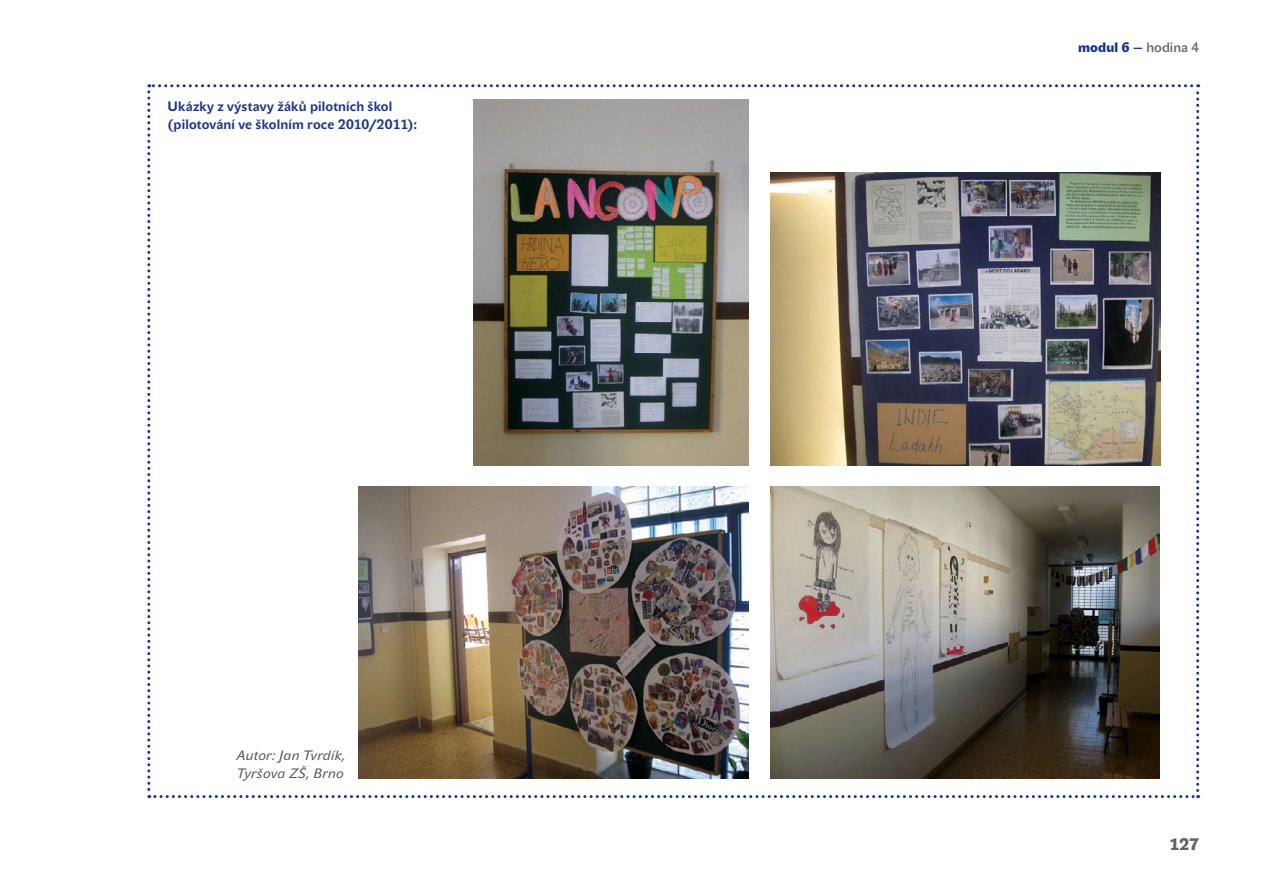
<style>
.page{position:relative;width:1263px;height:893px;background:#fff}
.page>*{position:absolute;margin:0;border:0;box-sizing:border-box;transform-origin:0 0}
.t1{font:16.5px "John Sans Black Pro";color:#636466}
.t2{font:700 13.5px/18px "John Sans Text Pro";letter-spacing:.01em;color:#1c3687}
.t3{font:italic 13.5px/18px "John Sans Text Pro";letter-spacing:.02em;color:#58595b}
.t4{font:13.5px "John Sans Medium Pro";color:#636466}
.s1{font-family:"John Sans Black Pro";color:#1c3687}
.s2{color:#1c3687}
</style>
<div class="page">
<img style="left:147px;top:84px;width:1052px;height:714px">
<p class="t2" style="left:168px;top:97px;width:251px">Ukázky z výstavy žáků pilotních škol (pilotování ve školním roce 2010/2011):</p>
<p class="t3" style="left:237px;top:747px;width:110px">Autor: Jan Tvrdík,<br>Tyršova ZŠ, Brno</p>
<p class="t4" style="left:1078px;top:40px;width:122px"><span class="s1">modul 6</span> <span class="s2">—</span> hodina 4</p>
<p class="t1" style="left:1169px;top:834px;width:31px">127</p>
</div>
